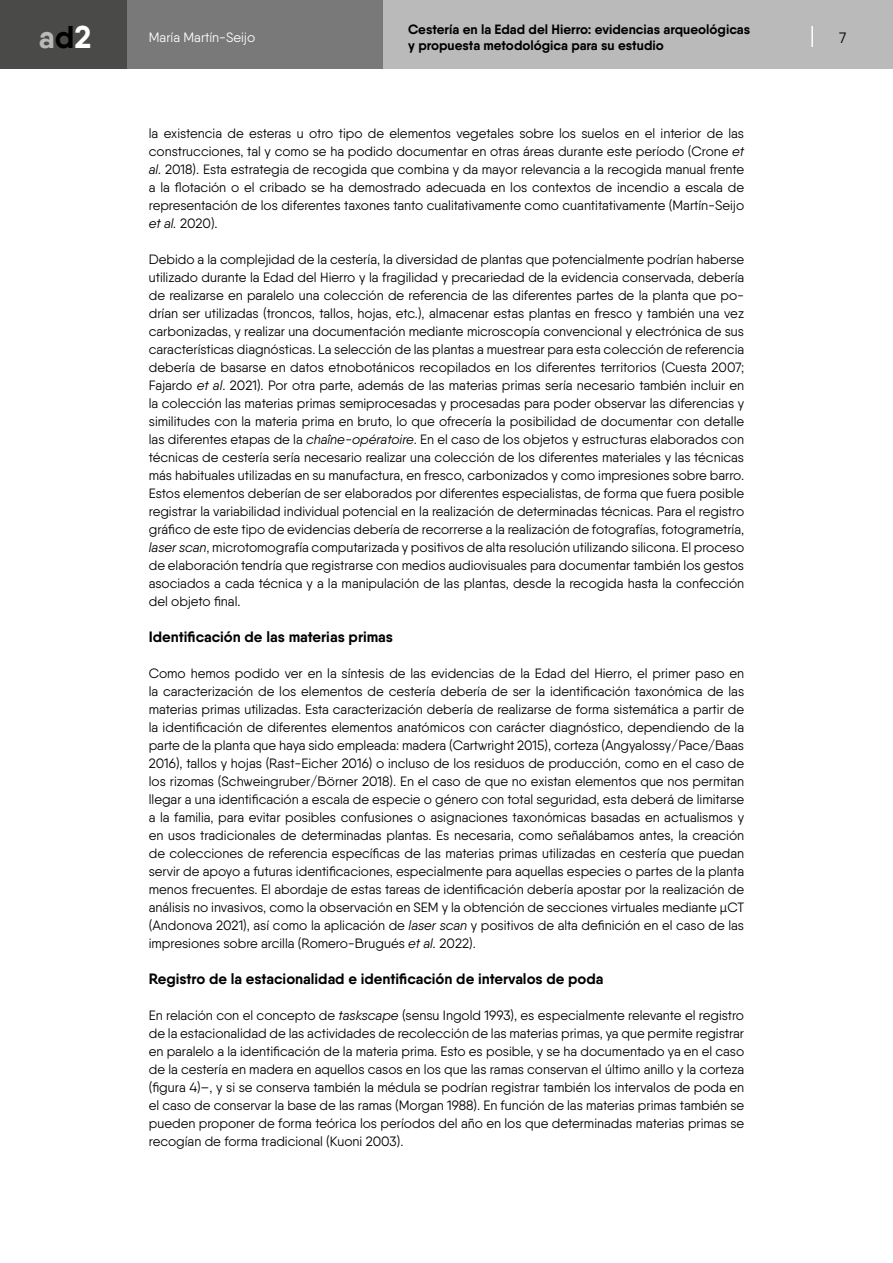
<style>
.page{position:relative;width:893px;height:1263px;background:#fff}
.page>*{position:absolute;margin:0;border:0;box-sizing:border-box;transform-origin:0 0}
.t1{font:700 31.5px "Qanelas";color:#bababa}
.t2{font:700 15px "Qanelas";color:#000}
.t3{font:15px "Qanelas";color:#000}
.t4{font:13.5px/18px "Qanelas";color:#000;text-align:justify}
.t5{font:700 13.5px/16.5px "Qanelas";color:#000}
.t6{font:13.5px "Qanelas";color:#fff}
.s1{color:#000}
.s2{color:#fff}
.s3{font-style:italic}
</style>
<div class="page">
<div style="left:0;top:0;width:128px;height:68px;background:#4a4a49"></div>
<div style="left:383px;top:0;width:510px;height:68px;background:#bababa"></div>
<div style="left:128px;top:0;width:255px;height:68px;background:#797979"></div>
<hr style="left:811px;top:26px;width:2px;height:21px;background:#fff">
<p class="t6" style="left:149px;top:29px;width:108px">María Martín-Seijo</p>
<p class="t5" style="left:408px;top:21px;width:344px">Cestería en la Edad del Hierro: evidencias arqueológicas y propuesta metodológica para su estudio</p>
<h1 class="t1" style="left:39px;top:17px;width:54px">a<span class="s1">d</span><span class="s2">2</span></h1>
<p class="t3" style="left:839px;top:28px;width:9px">7</p>
<p class="t4" style="left:149px;top:124px;width:597px">la existencia de esteras u otro tipo de elementos vegetales sobre los suelos en el interior de las construcciones, tal y como se ha podido documentar en otras áreas durante este período (Crone <span class="s3">et al.</span> 2018). Esta estrategia de recogida que combina y da mayor relevancia a la recogida manual frente a la flotación o el cribado se ha demostrado adecuada en los contextos de incendio a escala de representación de los diferentes taxones tanto cualitativamente como cuantitativamente (Martín-Seijo <span class="s3">et al.</span> 2020).</p>
<p class="t4" style="left:149px;top:250px;width:597px">Debido a la complejidad de la cestería, la diversidad de plantas que potencialmente podrían haberse utilizado durante la Edad del Hierro y la fragilidad y precariedad de la evidencia conservada, debería de realizarse en paralelo una colección de referencia de las diferentes partes de la planta que po&shy;drían ser utilizadas (troncos, tallos, hojas, etc.), almacenar estas plantas en fresco y también una vez carbonizadas, y realizar una documentación mediante microscopía convencional y electrónica de sus características diagnósticas. La selección de las plantas a muestrear para esta colección de referencia debería de basarse en datos etnobotánicos recopilados en los diferentes territorios (Cuesta 2007; Fajardo <span class="s3">et al</span>. 2021). Por otra parte, además de las materias primas sería necesario también incluir en la colección las materias primas semiprocesadas y procesadas para poder observar las diferencias y similitudes con la materia prima en bruto, lo que ofrecería la posibilidad de documentar con detalle las diferentes etapas de la <span class="s3">chaîne-opératoire</span>. En el caso de los objetos y estructuras elaborados con técnicas de cestería sería necesario realizar una colección de los diferentes materiales y las técnicas más habituales utilizadas en su manufactura, en fresco, carbonizados y como impresiones sobre barro.<br>Estos elementos deberían de ser elaborados por diferentes especialistas, de forma que fuera posible registrar la variabilidad individual potencial en la realización de determinadas técnicas. Para el registro gráfico de este tipo de evidencias debería de recorrerse a la realización de fotografías, fotogrametría, <span class="s3">laser scan</span>, microtomografía computarizada y positivos de alta resolución utilizando silicona. El proceso de elaboración tendría que registrarse con medios audiovisuales para documentar también los gestos asociados a cada técnica y a la manipulación de las plantas, desde la recogida hasta la confección del objeto final.</p>
<p class="t2" style="left:149px;top:628px;width:246px">Identificación de las materias primas</p>
<p class="t4" style="left:149px;top:664px;width:597px">Como hemos podido ver en la síntesis de las evidencias de la Edad del Hierro, el primer paso en la caracterización de los elementos de cestería debería de ser la identificación taxonómica de las materias primas utilizadas. Esta caracterización debería de realizarse de forma sistemática a partir de la identificación de diferentes elementos anatómicos con carácter diagnóstico, dependiendo de la parte de la planta que haya sido empleada: madera (Cartwright 2015), corteza (Angyalossy/Pace/Baas 2016), tallos y hojas (Rast-Eicher 2016) o incluso de los residuos de producción, como en el caso de los rizomas (Schweingruber/Börner 2018). En el caso de que no existan elementos que nos permitan llegar a una identificación a escala de especie o género con total seguridad, esta deberá de limitarse a la familia, para evitar posibles confusiones o asignaciones taxonómicas basadas en actualismos y en usos tradicionales de determinadas plantas. Es necesaria, como señalábamos antes, la creación de colecciones de referencia específicas de las materias primas utilizadas en cestería que puedan servir de apoyo a futuras identificaciones, especialmente para aquellas especies o partes de la planta menos frecuentes. El abordaje de estas tareas de identificación debería apostar por la realización de análisis no invasivos, como la observación en SEM y la obtención de secciones virtuales mediante µCT (Andonova 2021), así como la aplicación de <span class="s3">laser scan</span> y positivos de alta definición en el caso de las impresiones sobre arcilla (Romero-Brugués <span class="s3">et al.</span> 2022).</p>
<p class="t2" style="left:149px;top:970px;width:456px">Registro de la estacionalidad e identificación de intervalos de poda</p>
<p class="t4" style="left:149px;top:1006px;width:597px">En relación con el concepto de <span class="s3">taskscape</span> (sensu Ingold 1993), es especialmente relevante el registro de la estacionalidad de las actividades de recolección de las materias primas, ya que permite registrar en paralelo a la identificación de la materia prima. Esto es posible, y se ha documentado ya en el caso de la cestería en madera en aquellos casos en los que las ramas conservan el último anillo y la corteza (figura 4)–, y si se conserva también la médula se podrían registrar también los intervalos de poda en el caso de conservar la base de las ramas (Morgan 1988). En función de las materias primas también se pueden proponer de forma teórica los períodos del año en los que determinadas materias primas se recogían de forma tradicional (Kuoni 2003).</p>
</div>
